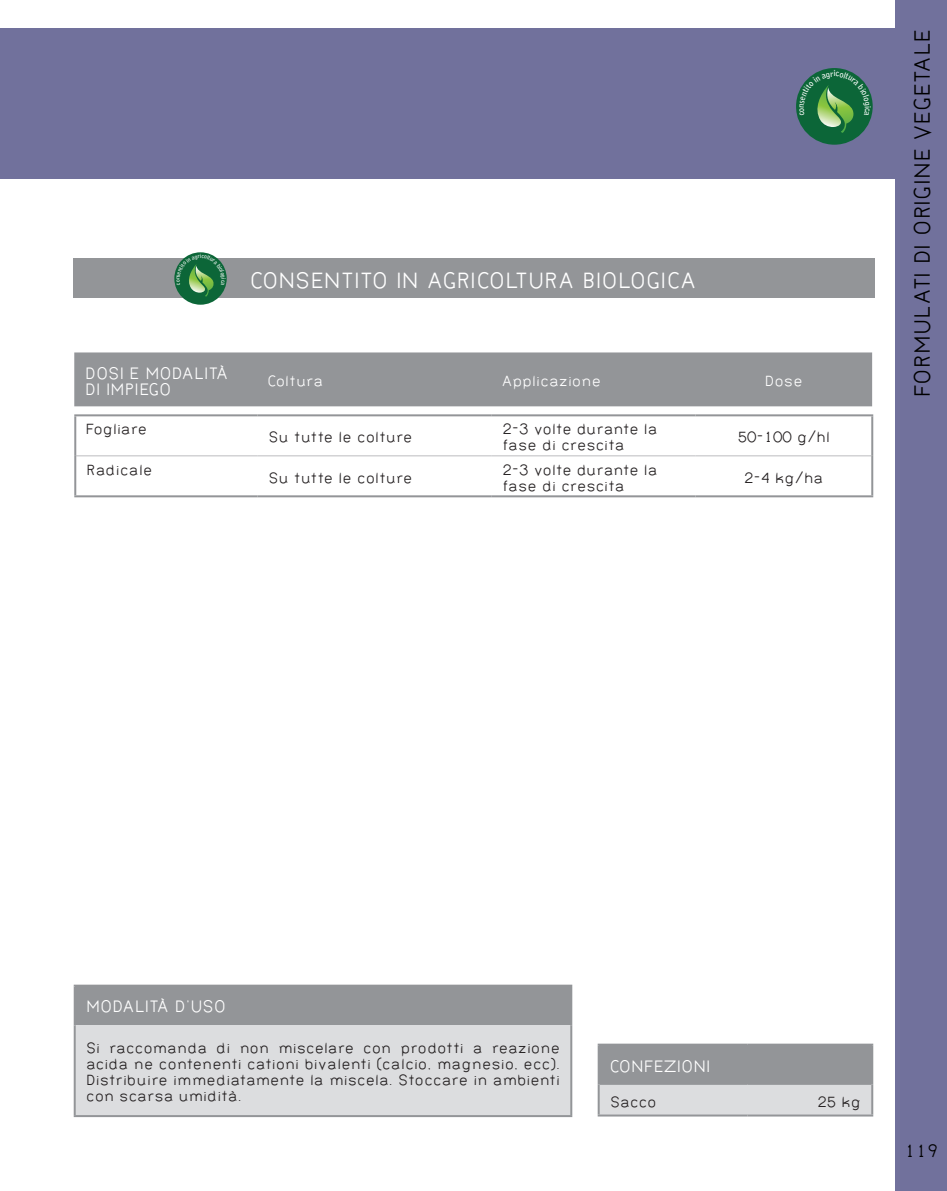
<style>
.page{position:relative;width:947px;height:1191px;background:#fff}
.page>*{position:absolute;margin:0;border:0;box-sizing:border-box;transform-origin:0 0}
.Normale{font:24px "Bernur Normal";color:#fff}
.t1{font:24px "Bernur Normal";letter-spacing:.015em;color:#000}
.t2{font:19.2px "Bernur Normal";color:#000}
.Normale-2{font:18px "Bernur Normal";color:#fff}
.Normale-3{font:16px/16px "Bernur Normal";color:#231f20}
.Normale-4{font:16px "Bernur Normal";color:#fff}
.Normale-5{font:16px "Bernur Normal";letter-spacing:.02em;color:#231f20}
</style>
<div class="page">
<div style="left:896px;top:0;width:51px;height:1191px;background:#71719c"></div>
<div style="left:0;top:28px;width:896px;height:151px;background:#71719c"></div>
<div style="left:796px;top:68px;width:76px;height:77px;background:#0c6638;border-radius:50%"></div>
<div style="left:73px;top:258px;width:801px;height:40px;background:#939598"></div>
<svg style="left:174px;top:252px;width:53px;height:53px"></svg>
<div style="left:75px;top:985px;width:496px;height:40px;background:#939598"></div>
<div style="left:75px;top:1025px;width:496px;height:91px;background:#dcdddf"></div>
<hr style="left:74px;top:984px;width:498px;height:2px;background:#939598">
<hr style="left:74px;top:986px;width:2px;height:39px;background:#939598">
<hr style="left:570px;top:986px;width:2px;height:39px;background:#939598">
<hr style="left:74px;top:1025px;width:2px;height:90px;background:#939598">
<hr style="left:570px;top:1025px;width:2px;height:90px;background:#939598">
<hr style="left:74px;top:1115px;width:498px;height:2px;background:#939598">
<svg style="left:600px;top:1045px;width:271px;height:69px;background:#b2b3b6"></svg>
<hr style="left:600px;top:1083px;width:147px;height:1px;background:#939598">
<hr style="left:747px;top:1083px;width:124px;height:1px;background:#939598">
<hr style="left:598px;top:1045px;width:2px;height:39px;background:#939598">
<hr style="left:598px;top:1043px;width:149px;height:2px;background:#939598">
<hr style="left:871px;top:1045px;width:2px;height:39px;background:#939598">
<hr style="left:747px;top:1043px;width:126px;height:2px;background:#939598">
<hr style="left:598px;top:1084px;width:2px;height:30px;background:#939598">
<hr style="left:598px;top:1114px;width:149px;height:2px;background:#939598">
<hr style="left:871px;top:1084px;width:2px;height:30px;background:#939598">
<hr style="left:747px;top:1114px;width:126px;height:2px;background:#939598">
<div style="left:74px;top:352px;width:798px;height:54px;background:#939598"></div>
<svg style="left:76px;top:416px;width:795px;height:79px"></svg>
<hr style="left:76px;top:455px;width:181px;height:1px;background:#bcbdc0">
<hr style="left:257px;top:455px;width:234px;height:1px;background:#bcbdc0">
<hr style="left:491px;top:455px;width:204px;height:1px;background:#bcbdc0">
<hr style="left:695px;top:455px;width:176px;height:1px;background:#bcbdc0">
<hr style="left:74px;top:414px;width:183px;height:2px;background:#939598">
<hr style="left:74px;top:416px;width:2px;height:40px;background:#939598">
<hr style="left:257px;top:414px;width:234px;height:2px;background:#939598">
<hr style="left:491px;top:414px;width:204px;height:2px;background:#939598">
<hr style="left:695px;top:414px;width:178px;height:2px;background:#939598">
<hr style="left:871px;top:416px;width:2px;height:40px;background:#939598">
<hr style="left:74px;top:456px;width:2px;height:39px;background:#939598">
<hr style="left:871px;top:456px;width:2px;height:39px;background:#939598">
<hr style="left:74px;top:495px;width:183px;height:2px;background:#939598">
<hr style="left:257px;top:495px;width:234px;height:2px;background:#939598">
<hr style="left:491px;top:495px;width:204px;height:2px;background:#939598">
<hr style="left:695px;top:495px;width:178px;height:2px;background:#939598">
<svg style="left:799px;top:70px;width:72px;height:63px"></svg>
<svg style="left:177px;top:254px;width:49px;height:43px;background:#3a8251"></svg>
<p class="Normale" style="left:250px;top:268px;width:448px">CONSENTITO IN AGRICOLTURA BIOLOGICA</p>
<p class="Normale-2" style="left:85px;top:364px;width:145px">DOSI E MODALITÀ</p>
<p class="Normale-2" style="left:85px;top:380px;width:88px">DI IMPIEGO</p>
<p class="Normale-4" style="left:268px;top:373px;width:57px">Coltura</p>
<p class="Normale-4" style="left:501px;top:373px;width:101px">Applicazione</p>
<p class="Normale-4" style="left:765px;top:373px;width:39px">Dose</p>
<p class="Normale-3" style="left:87px;top:421px;width:62px">Fogliare</p>
<p class="Normale-3" style="left:269px;top:429px;width:145px">Su tutte le colture</p>
<p class="Normale-3" style="left:502px;top:421px;width:157px">2-3 volte durante la fase di crescita</p>
<p class="Normale-3" style="left:738px;top:429px;width:94px">50-100 g/hl</p>
<p class="Normale-5" style="left:87px;top:461px;width:67px">Radicale</p>
<p class="Normale-3" style="left:269px;top:470px;width:145px">Su tutte le colture</p>
<p class="Normale-3" style="left:502px;top:462px;width:157px">2-3 volte durante la fase di crescita</p>
<p class="Normale-3" style="left:744px;top:470px;width:81px">2-4 kg/ha</p>
<h1 class="t1" style="left:910px;top:396px;width:368px;rotate:-90deg">FORMULATI DI ORIGINE VEGETALE</h1>
<p class="Normale-2" style="left:86px;top:997px;width:142px">MODALITÀ D’USO</p>
<p class="Normale-3" style="left:86px;top:1040px;width:475px;text-align:justify">Si raccomanda di non miscelare con prodotti a reazione acida ne contenenti cationi bivalenti (calcio, magnesio, ecc).<br>Distribuire immediatamente la miscela. Stoccare in ambienti con scarsa umidità.</p>
<p class="Normale-2" style="left:610px;top:1057px;width:102px">CONFEZIONI</p>
<p class="Normale-3" style="left:610px;top:1093px;width:48px">Sacco</p>
<p class="Normale-3" style="left:817px;top:1093px;width:45px">25 kg</p>
<p class="t2" style="left:904px;top:1141px;width:35px">119</p>
</div>
